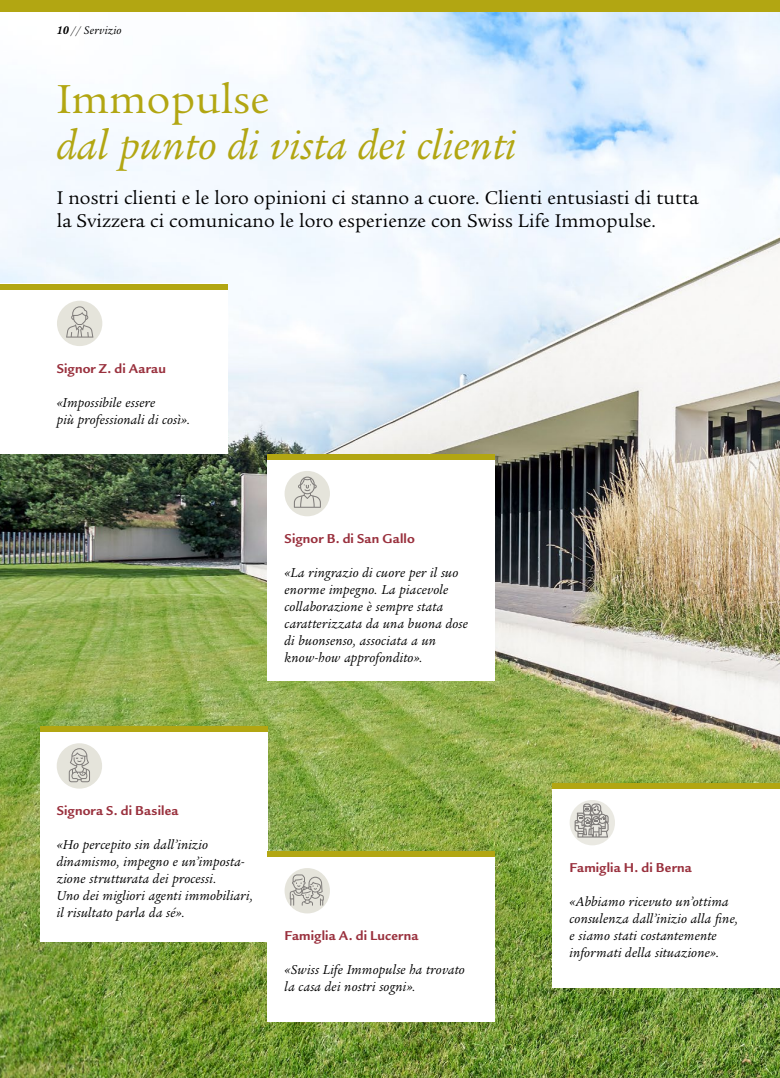
<style>
.page{position:relative;width:780px;height:1078px;background:#fff}
.page>*{position:absolute;margin:0;border:0;box-sizing:border-box;transform-origin:0 0}
.t1{font:italic 44px "Legacy Serif ITC Pro";letter-spacing:.005em;color:#b2a612}
.t2{font:44px "Legacy Serif ITC Pro";letter-spacing:.005em;color:#b2a612}
.t3{font:20px/22.7px "Legacy Serif ITC Pro";letter-spacing:.005em;color:#000}
.t4{font:italic 14px/17px "Legacy Serif ITC Pro";letter-spacing:.015em;color:#000}
.t5{font:700 14px "Legacy Sans ITC Pro";letter-spacing:.01em;color:#99303d}
.t6{font:italic 12px "Legacy Serif ITC Pro";letter-spacing:.02em;color:#000}
.s1{font-weight:700}
</style>
<div class="page">
<img style="left:0;top:11px;width:780px;height:1066px">
<div style="left:0;top:0;width:780px;height:11px;background:#b2a612"></div>
<div style="left:40px;top:726px;width:227px;height:215px;background:#fff"></div>
<div style="left:57px;top:743px;width:45px;height:45px;background:#e5e4db;border-radius:50%"></div>
<div style="left:267px;top:850px;width:228px;height:170px;background:#fff"></div>
<div style="left:284px;top:867px;width:46px;height:46px;background:#e5e4db;border-radius:50%"></div>
<div style="left:267px;top:454px;width:228px;height:226px;background:#fff"></div>
<div style="left:267px;top:454px;width:228px;height:5px;background:#b2a612"></div>
<div style="left:40px;top:726px;width:227px;height:5px;background:#b2a612"></div>
<div style="left:267px;top:850px;width:228px;height:6px;background:#b2a612"></div>
<div style="left:284px;top:471px;width:46px;height:45px;background:#e5e4db;border-radius:50%"></div>
<div style="left:0;top:283px;width:227px;height:171px;background:#fff"></div>
<div style="left:0;top:283px;width:227px;height:6px;background:#b2a612"></div>
<div style="left:57px;top:300px;width:45px;height:46px;background:#e5e4db;border-radius:50%"></div>
<svg style="left:66px;top:306px;width:27px;height:31px"></svg>
<svg style="left:290px;top:874px;width:34px;height:31px"></svg>
<svg style="left:69px;top:748px;width:21px;height:34px"></svg>
<svg style="left:294px;top:476px;width:27px;height:31px"></svg>
<div style="left:552px;top:782px;width:228px;height:204px;background:#fff"></div>
<svg style="left:569px;top:799px;width:46px;height:46px"></svg>
<svg style="left:574px;top:803px;width:34px;height:34px"></svg>
<div style="left:552px;top:782px;width:228px;height:6px;background:#b2a612"></div>
<p class="t6" style="left:57px;top:23px;width:66px"><span class="s1">10</span> // Servizio</p>
<h1 class="t2" style="left:57px;top:73px;width:214px">Immopulse</h1>
<h1 class="t1" style="left:57px;top:117px;width:460px">dal punto di vista dei clienti</h1>
<h2 class="t3" style="left:57px;top:186px;width:643px">I nostri clienti e le loro opinioni ci stanno a cuore. Clienti entusiasti di tutta la Svizzera ci comunicano le loro esperienze con Swiss Life Immopulse.</h2>
<p class="t5" style="left:57px;top:360px;width:111px">Signor Z. di Aarau</p>
<p class="t4" style="left:57px;top:393px;width:135px">«Impossibile essere<br>più professionali di così».</p>
<p class="t5" style="left:284px;top:530px;width:132px">Signor B. di San Gallo</p>
<p class="t4" style="left:284px;top:563px;width:185px">«La ringrazio di cuore per il suo enorme impegno. La piacevole collaborazione è sempre stata caratterizzata da una buona dose di buonsenso, associata a un know-how approfondito».</p>
<p class="t5" style="left:57px;top:802px;width:123px">Signora S. di Basilea</p>
<p class="t4" style="left:57px;top:836px;width:198px">«Ho percepito sin dall’inizio dinamismo, impegno e un’imposta&shy;zione strutturata dei processi.<br>Uno dei migliori agenti immobiliari, il risultato parla da sé».</p>
<p class="t5" style="left:284px;top:927px;width:135px">Famiglia A. di Lucerna</p>
<p class="t4" style="left:284px;top:960px;width:182px">«Swiss Life Immopulse ha trovato la casa dei nostri sogni».</p>
<p class="t5" style="left:569px;top:859px;width:124px">Famiglia H. di Berna</p>
<p class="t4" style="left:569px;top:892px;width:170px">«Abbiamo ricevuto un’ottima consulenza dall’inizio alla fine, e siamo stati costantemente informati della situazione».</p>
</div>
